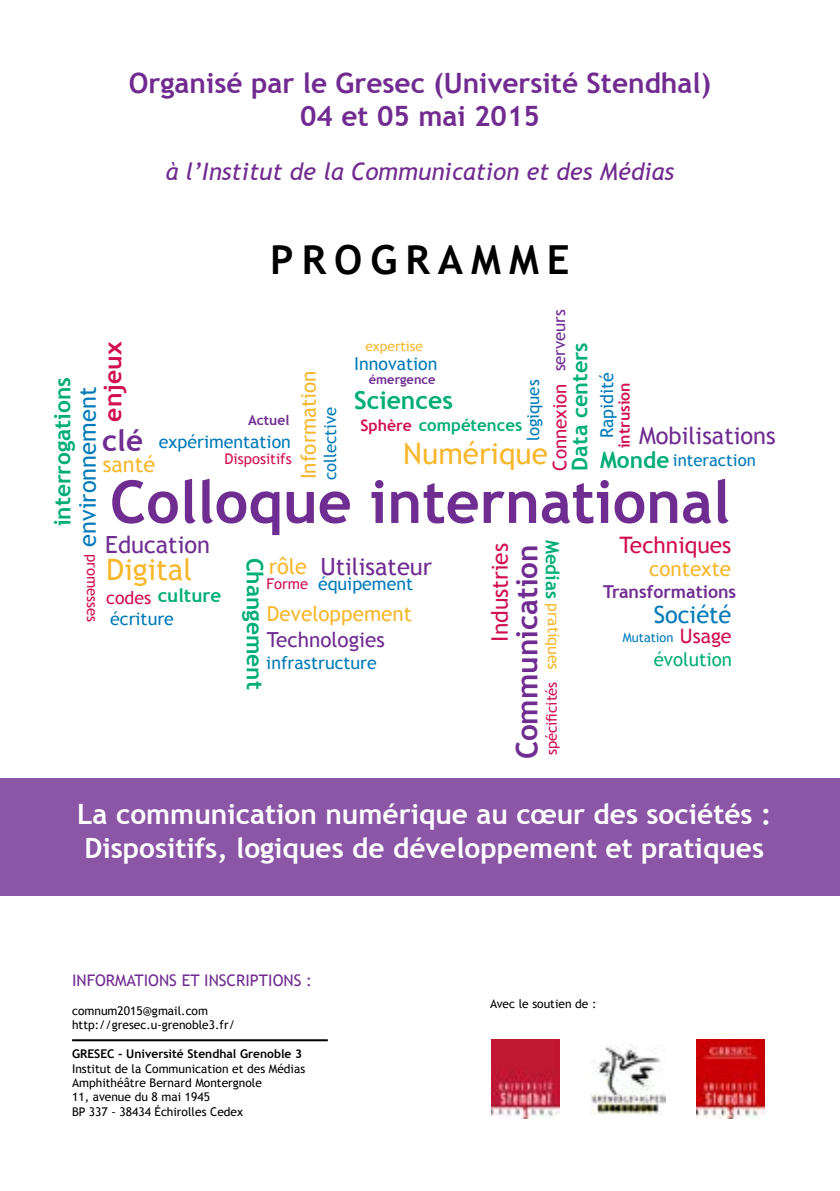
<style>
.page{position:relative;width:840px;height:1191px;background:#fff}
.page>*{position:absolute;margin:0;border:0;box-sizing:border-box;transform-origin:0 0}
.t1{font:700 59.2px "Trebuchet MS";color:#6f2c91}
.t2{font:700 40px "Trebuchet MS";letter-spacing:.2em;color:#000}
.t3{font:29.6px "Trebuchet MS";color:#f7b72d}
.t4{font:700 29.6px "Trebuchet MS";color:#6f2c91}
.t5{font:700 28px/33.6px "Trebuchet MS";color:#fff}
.t6{font:700 28px/33.6px "Trebuchet MS";color:#712b90;text-align:center}
.t7{font:700 24.6px "Trebuchet MS";color:#00ae76}
.t8{font:700 24.6px "Trebuchet MS";color:#d10e4e}
.t9{font:italic 24px "Trebuchet MS";color:#712b90}
.t10{font:23.6px "Trebuchet MS";color:#6f2c91}
.t11{font:23.6px "Trebuchet MS";color:#007ab9}
.t12{font:700 22.6px "Trebuchet MS";color:#00ae76}
.t13{font:22.6px "Trebuchet MS";color:#d10e4e}
.t14{font:700 21.6px "Trebuchet MS";color:#00ae76}
.t15{font:21.6px "Trebuchet MS";color:#f7b72d}
.t16{font:20.8px "Trebuchet MS";color:#f7b72d}
.t17{font:20.8px "Trebuchet MS";color:#6f2c91}
.t18{font:19.8px "Trebuchet MS";color:#d10e4e}
.t19{font:700 18.8px "Trebuchet MS";color:#00ae76}
.t20{font:18.8px "Trebuchet MS";color:#00ae76}
.t21{font:18.8px "Trebuchet MS";color:#d10e4e}
.t22{font:17.8px "Trebuchet MS";color:#007ab9}
.t23{font:700 17.8px "Trebuchet MS";color:#6f2c91}
.t24{font:16.8px "Trebuchet MS";color:#007ab9}
.t25{font:700 16.8px "Trebuchet MS";color:#00ae76}
.t26{font:16.8px "Trebuchet MS";color:#6f2c91}
.t27{font:16px "Trebuchet MS";color:#702c91}
.t28{font:700 15.8px "Trebuchet MS";color:#d10e4e}
.t29{font:15.8px "Trebuchet MS";color:#f7b72d}
.t30{font:14.8px "Trebuchet MS";color:#d10e4e}
.t31{font:13.8px "Trebuchet MS";color:#f7b72d}
.t32{font:700 13.8px "Trebuchet MS";color:#6f2c91}
.t33{font:700 12.8px "Trebuchet MS";color:#6f2c91}
.t34{font:12.8px "Trebuchet MS";color:#007ab9}
.t35{font:12px/14.4px "Trebuchet MS";color:#000}
.t36{font:700 12px "Trebuchet MS";color:#000}
.s1{font-size:15.8px;color:#d10e4e}
.s2{font-weight:400;font-size:17.8px;color:#d10e4e}
</style>
<div class="page">
<div style="left:0;top:778px;width:839px;height:118px;background:#8c56a7"></div>
<hr style="left:72px;top:1039px;width:255px;height:2px;background:#000">
<img style="left:491px;top:1039px;width:68px;height:80px">
<img style="left:590px;top:1044px;width:75px;height:70px">
<img style="left:696px;top:1039px;width:67px;height:80px">
<h3 class="t6" style="left:129px;top:66px;width:583px">Organisé par le Gresec (Université Stendhal)<br>04 et 05 mai 2015</h3>
<h3 class="t9" style="left:166px;top:158px;width:509px">à l’Institut de la Communication et des Médias</h3>
<h2 class="t2" style="left:270px;top:235px;width:300px">PROGRAMME</h2>
<h3 class="t26" style="left:549px;top:371px;width:64px;rotate:-90deg">serveurs</h3>
<p class="t31" style="left:365px;top:337px;width:59px">expertise</p>
<h3 class="t8" style="left:97px;top:421px;width:82px;rotate:-90deg">enjeux</h3>
<h3 class="t14" style="left:566px;top:470px;width:130px;rotate:-90deg">Data centers</h3>
<h3 class="t22" style="left:354px;top:353px;width:85px">Innovation</h3>
<h3 class="t12" style="left:48px;top:526px;width:151px;rotate:-90deg">interrogations</h3>
<h3 class="t16" style="left:296px;top:479px;width:110px;rotate:-90deg">Information</h3>
<h3 class="t22" style="left:596px;top:438px;width:68px;rotate:-90deg">Rapidité</h3>
<p class="t33" style="left:369px;top:372px;width:68px">émergence</p>
<h3 class="t24" style="left:523px;top:441px;width:63px;rotate:-90deg">logiques</h3>
<h3 class="t28" style="left:614px;top:448px;width:68px;rotate:-90deg">intrusion</h3>
<h3 class="t21" style="left:548px;top:470px;width:88px;rotate:-90deg">Connexion</h3>
<h3 class="t11" style="left:74px;top:547px;width:161px;rotate:-90deg">environnement</h3>
<h3 class="t7" style="left:354px;top:385px;width:100px">Sciences</h3>
<h3 class="t25" style="left:360px;top:415px;width:163px"><span class="s1">Sphère</span> compétences</h3>
<h3 class="t24" style="left:320px;top:480px;width:75px;rotate:-90deg">collective</h3>
<p class="t32" style="left:248px;top:411px;width:43px">Actuel</p>
<h3 class="t10" style="left:638px;top:422px;width:138px">Mobilisations</h3>
<h3 class="t4" style="left:102px;top:422px;width:42px">clé</h3>
<h3 class="t22" style="left:159px;top:431px;width:133px">expérimentation</h3>
<h3 class="t3" style="left:403px;top:436px;width:146px">Numérique</h3>
<h3 class="t12" style="left:599px;top:445px;width:71px">Monde</h3>
<p class="t30" style="left:224px;top:450px;width:69px">Dispositifs</p>
<h3 class="t24" style="left:672px;top:450px;width:84px">interaction</h3>
<h3 class="t15" style="left:103px;top:451px;width:54px">santé</h3>
<h1 class="t1" style="left:110px;top:465px;width:621px">Colloque international</h1>
<h3 class="t10" style="left:105px;top:530px;width:106px">Education</h3>
<h3 class="t13" style="left:619px;top:532px;width:113px">Techniques</h3>
<h3 class="t19" style="left:564px;top:539px;width:61px;rotate:90deg">Medias</h3>
<h3 class="t13" style="left:486px;top:641px;width:100px;rotate:-90deg">Industries</h3>
<h3 class="t4" style="left:508px;top:759px;width:217px;rotate:-90deg">Communication</h3>
<p class="t30" style="left:101px;top:554px;width:70px;rotate:90deg">promesses</p>
<h3 class="t15" style="left:268px;top:553px;width:40px">rôle</h3>
<h3 class="t10" style="left:320px;top:553px;width:113px">Utilisateur</h3>
<h3 class="t12" style="left:269px;top:557px;width:134px;rotate:90deg">Changement</h3>
<h3 class="t3" style="left:106px;top:552px;width:87px">Digital</h3>
<h3 class="t16" style="left:648px;top:556px;width:84px">contexte</h3>
<h3 class="t22" style="left:318px;top:573px;width:96px">équipement</h3>
<p class="t30" style="left:266px;top:575px;width:43px">Forme</p>
<h3 class="t23" style="left:602px;top:581px;width:135px">Transformations</h3>
<h3 class="t19" style="left:106px;top:584px;width:116px"><span class="s2">codes</span> culture</h3>
<h3 class="t11" style="left:653px;top:600px;width:79px">Société</h3>
<h3 class="t29" style="left:562px;top:603px;width:68px;rotate:90deg">pratiques</h3>
<h3 class="t16" style="left:267px;top:601px;width:146px">Developpement</h3>
<h3 class="t22" style="left:110px;top:608px;width:65px">écriture</h3>
<h3 class="t18" style="left:679px;top:624px;width:53px">Usage</h3>
<h3 class="t17" style="left:266px;top:627px;width:119px">Technologies</h3>
<p class="t34" style="left:622px;top:630px;width:52px">Mutation</p>
<h3 class="t20" style="left:653px;top:648px;width:80px">évolution</h3>
<h3 class="t22" style="left:266px;top:652px;width:112px">infrastructure</h3>
<p class="t30" style="left:542px;top:755px;width:75px;rotate:-90deg">spécificités</p>
<h3 class="t5" style="left:77px;top:797px;width:695px">La communication numérique au cœur des sociétés :<br>Dispositifs, logiques de développement et pratiques</h3>
<h3 class="t27" style="left:72px;top:971px;width:241px">INFORMATIONS ET INSCRIPTIONS :</h3>
<p class="t35" style="left:72px;top:1003px;width:164px">comnum2015@gmail.com http://gresec.u-grenoble3.fr/</p>
<p class="t36" style="left:72px;top:1046px;width:231px">GRESEC - Université Stendhal Grenoble 3</p>
<p class="t35" style="left:72px;top:1061px;width:234px">Institut de la Communication et des Médias<br>Amphithéâtre Bernard Montergnole<br>11, avenue du 8 mai 1945<br>BP 337 - 38434 Échirolles Cedex</p>
<p class="t35" style="left:490px;top:996px;width:108px">Avec le soutien de :</p>
</div>
